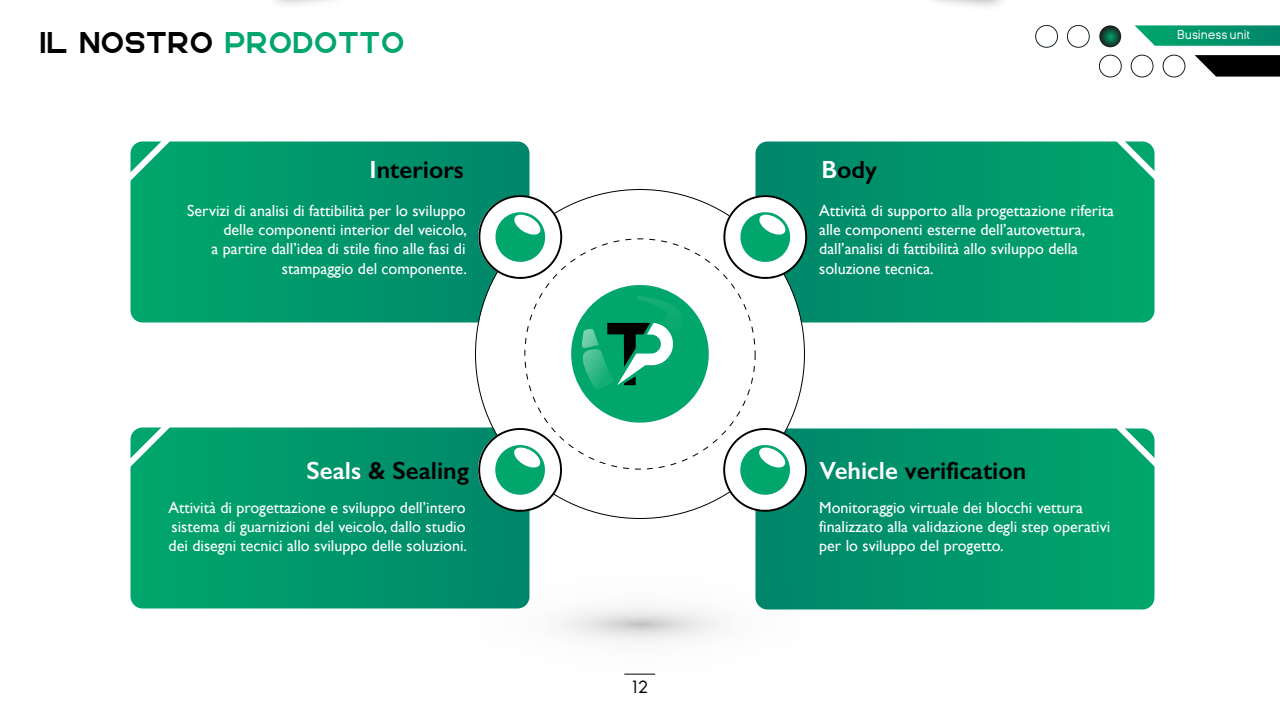
<style>
.page{position:relative;width:1280px;height:720px;background:#fff}
.page>*{position:absolute;margin:0;border:0;box-sizing:border-box;transform-origin:0 0}
.t1{font:30px "Rhino";color:#000}
.t2{font:300 26px "Ginora Sans";color:#000}
.t3{font:600 25px "Gill Sans";color:#000}
.t4{font:16px/19.2px "Gill Sans";color:#fff}
.t5{font:13px "Ginora Sans";color:#fff}
.s1{color:#00a66b}
.s2{color:#fff}
</style>
<div class="page">
<svg style="left:756px;top:428px;width:398px;height:182px;background:#01986b"></svg>
<svg style="left:1107px;top:428px;width:48px;height:56px;background:#23b07f"></svg>
<svg style="left:130px;top:428px;width:400px;height:180px;background:#00986b"></svg>
<svg style="left:130px;top:427px;width:50px;height:56px;background:#22b07f"></svg>
<svg style="left:756px;top:142px;width:398px;height:180px;background:#00966b"></svg>
<svg style="left:130px;top:142px;width:400px;height:180px;background:#00976b"></svg>
<svg style="left:353px;top:529px;width:574px;height:190px"></svg>
<div style="left:476px;top:190px;width:328px;height:328px;background:#fff;border-radius:50%"></div>
<svg style="left:571px;top:285px;width:138px;height:138px"></svg>
<svg style="left:478px;top:428px;width:84px;height:86px"></svg>
<svg style="left:478px;top:195px;width:84px;height:86px"></svg>
<svg style="left:723px;top:428px;width:84px;height:86px"></svg>
<svg style="left:723px;top:195px;width:84px;height:86px"></svg>
<div style="left:1035px;top:25px;width:23px;height:23px;border:1px solid #fff;border-radius:50%"></div>
<div style="left:1067px;top:25px;width:23px;height:23px;border:1px solid #fff;border-radius:50%"></div>
<svg style="left:1099px;top:25px;width:22px;height:22px"></svg>
<div style="left:1099px;top:55px;width:23px;height:22px;border:1px solid #fff;border-radius:50%"></div>
<div style="left:1131px;top:55px;width:22px;height:22px;border:1px solid #fff;border-radius:50%"></div>
<div style="left:1163px;top:55px;width:22px;height:22px;border:1px solid #fff;border-radius:50%"></div>
<svg style="left:1135px;top:25px;width:145px;height:21px;background:#189f79"></svg>
<svg style="left:1195px;top:55px;width:85px;height:22px;background:#242424"></svg>
<svg style="left:130px;top:141px;width:50px;height:56px;background:#22b07f"></svg>
<svg style="left:1107px;top:141px;width:48px;height:56px;background:#23b07f"></svg>
<hr style="left:624px;top:674px;width:31px;height:1px;background:#000">
<h1 class="t1" style="left:40px;top:25px;width:367px">IL NOSTRO <span class="s1">PRODOTTO</span></h1>
<p class="t5" style="left:1177px;top:28px;width:74px">Business unit</p>
<h3 class="t3" style="left:370px;top:154px;width:96px"><span class="s2">I</span>nteriors</h3>
<h3 class="t3" style="left:822px;top:154px;width:57px"><span class="s2">B</span>ody</h3>
<p class="t4" style="left:187px;top:201px;width:281px;text-align:right">Servizi di analisi di fattibilità per lo sviluppo delle componenti interior del veicolo,<br>a partire dall’idea di stile fino alle fasi di stampaggio del componente.</p>
<p class="t4" style="left:819px;top:201px;width:296px">Attività di supporto alla progettazione riferita alle componenti esterne dell’autovettura, dall’analisi di fattibilità allo sviluppo della soluzione tecnica.</p>
<h3 class="t3" style="left:307px;top:455px;width:164px"><span class="s2">Seals</span> &amp; Sealing</h3>
<h3 class="t3" style="left:820px;top:455px;width:208px"><span class="s2">Vehicle</span> verification</h3>
<p class="t4" style="left:168px;top:498px;width:300px;text-align:justify">Attività di progettazione e sviluppo dell’intero sistema di guarnizioni del veicolo, dallo studio dei disegni tecnici allo sviluppo delle soluzioni.</p>
<p class="t4" style="left:819px;top:498px;width:292px">Monitoraggio virtuale dei blocchi vettura finalizzato alla validazione degli step operativi per lo sviluppo del progetto.</p>
<h2 class="t2" style="left:632px;top:671px;width:17px">12</h2>
</div>
